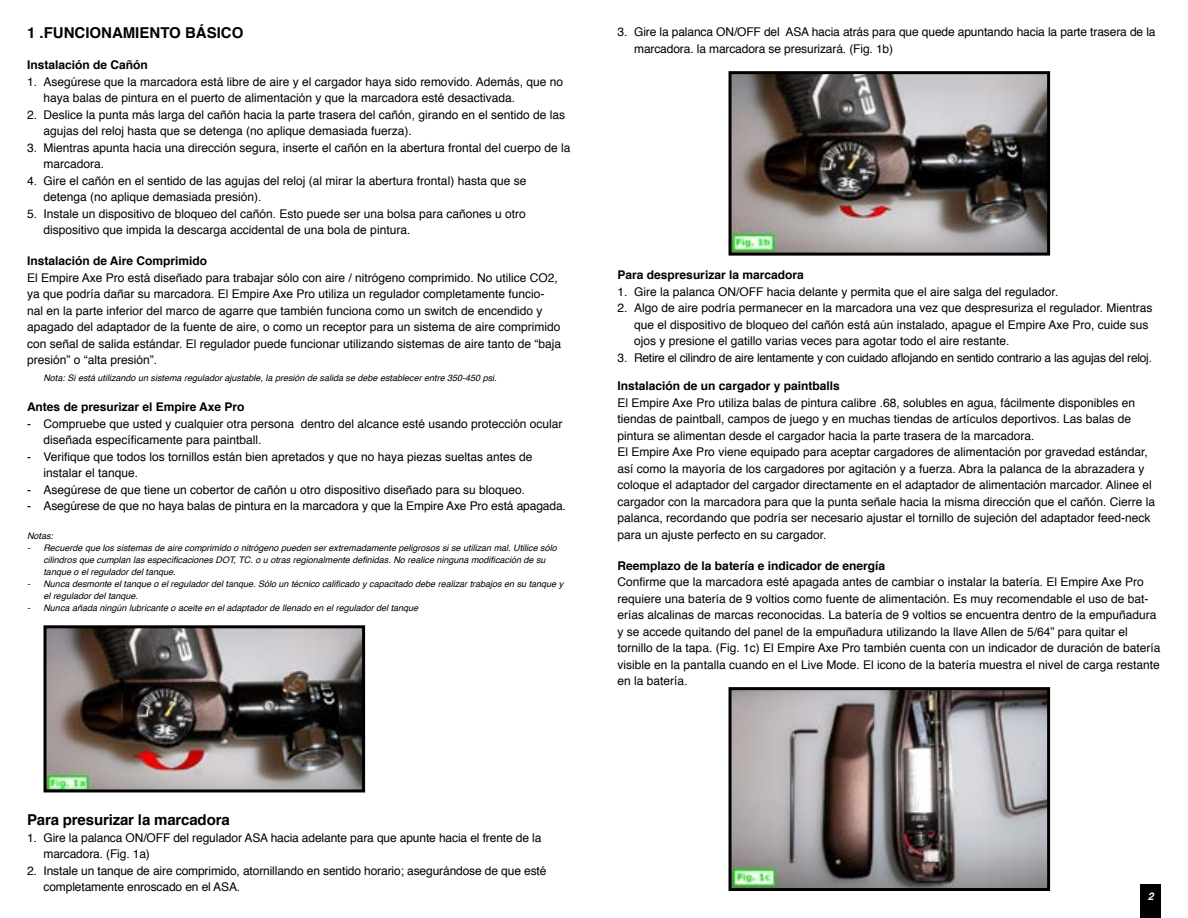
<style>
.page{position:relative;width:1188px;height:918px;background:#fff}
.page>*{position:absolute;margin:0;border:0;box-sizing:border-box;transform-origin:0 0}
.t1{font:700 15px "Helvetica";letter-spacing:-.01em;color:#000}
.t2{font:12px/16.5px "Helvetica";color:#000}
.t3{font:700 12px "Helvetica";color:#000}
.t4{font:12px "Helvetica";letter-spacing:-.02em;color:#000}
.t5{font:italic 700 10.5px "Helvetica";color:#fff}
.t6{font:italic 9px/12px "Helvetica";color:#000}
</style>
<div class="page">
<div style="left:1140px;top:885px;width:21px;height:33px;background:#000"></div>
<img style="left:48px;top:629px;width:313px;height:159px">
<div style="left:44px;top:625px;width:321px;height:167px;border:3px solid #000"></div>
<img style="left:733px;top:691px;width:313px;height:196px">
<div style="left:729px;top:687px;width:321px;height:204px;border:3px solid #000"></div>
<img style="left:733px;top:75px;width:313px;height:177px">
<div style="left:729px;top:71px;width:321px;height:185px;border:3px solid #000"></div>
<p class="t1" style="left:27px;top:21px;width:218px">1 .FUNCIONAMIENTO BÁSICO</p>
<p class="t3" style="left:27px;top:55px;width:122px">Instalación de Cañón</p>
<p class="t2" style="left:44px;top:74px;width:521px;text-indent:-16px">1. Asegúrese que la marcadora está libre de aire y el cargador haya sido removido. Además, que no haya balas de pintura en el puerto de alimentación y que la marcadora esté desactivada.</p>
<p class="t2" style="left:44px;top:107px;width:523px;text-indent:-16px">2. Deslice la punta más larga del cañón hacia la parte trasera del cañón, girando en el sentido de las agujas del reloj hasta que se detenga (no aplique demasiada fuerza).</p>
<p class="t2" style="left:44px;top:140px;width:528px;text-indent:-16px">3. Mientras apunta hacia una dirección segura, inserte el cañón en la abertura frontal del cuerpo de la marcadora.</p>
<p class="t2" style="left:44px;top:173px;width:484px;text-indent:-16px">4. Gire el cañón en el sentido de las agujas del reloj (al mirar la abertura frontal) hasta que se detenga (no aplique demasiada presión).</p>
<p class="t2" style="left:44px;top:206px;width:484px;text-indent:-16px">5. Instale un dispositivo de bloqueo del cañón. Esto puede ser una bolsa para cañones u otro dispositivo que impida la descarga accidental de una bola de pintura.</p>
<p class="t3" style="left:27px;top:251px;width:182px">Instalación de Aire Comprimido</p>
<p class="t2" style="left:27px;top:269px;width:536px">El Empire Axe Pro está diseñado para trabajar sólo con aire / nitrógeno comprimido. No utilice CO2, ya que podría dañar su marcadora. El Empire Axe Pro utiliza un regulador completamente funcio&shy;nal en la parte inferior del marco de agarre que también funciona como un switch de encendido y apagado del adaptador de la fuente de aire, o como un receptor para un sistema de aire comprimido con señal de salida estándar. El regulador puede funcionar utilizando sistemas de aire tanto de “baja presión” o “alta presión”.</p>
<p class="t6" style="left:43px;top:372px;width:455px">Nota: Si está utilizando un sistema regulador ajustable, la presión de salida se debe establecer entre 350-450 psi.</p>
<p class="t3" style="left:27px;top:398px;width:219px">Antes de presurizar el Empire Axe Pro</p>
<p class="t2" style="left:44px;top:416px;width:520px;text-indent:-16px">- Compruebe que usted y cualquier otra persona dentro del alcance esté usando protección ocular diseñada específicamente para paintball.</p>
<p class="t2" style="left:44px;top:449px;width:490px;text-indent:-16px">- Verifique que todos los tornillos están bien apretados y que no haya piezas sueltas antes de instalar el tanque.</p>
<p class="t2" style="left:27px;top:482px;width:500px">- Asegúrese de que tiene un cobertor de cañón u otro dispositivo diseñado para su bloqueo.</p>
<p class="t2" style="left:27px;top:498px;width:540px">- Asegúrese de que no haya balas de pintura en la marcadora y que la Empire Axe Pro está apagada.</p>
<p class="t6" style="left:27px;top:530px;width:28px">Notas:</p>
<p class="t6" style="left:43px;top:542px;width:515px;text-indent:-16px">- Recuerde que los sistemas de aire comprimido o nitrógeno pueden ser extremadamente peligrosos si se utilizan mal. Utilice sólo cilindros que cumplan las especificaciones DOT, TC. o u otras regionalmente definidas. No realice ninguna modificación de su tanque o el regulador del tanque.</p>
<p class="t6" style="left:43px;top:578px;width:521px;text-indent:-16px">- Nunca desmonte el tanque o el regulador del tanque. Sólo un técnico calificado y capacitado debe realizar trabajos en su tanque y el regulador del tanque.</p>
<p class="t6" style="left:27px;top:602px;width:393px">- Nunca añada ningún lubricante o aceite en el adaptador de llenado en el regulador del tanque</p>
<p class="t2" style="left:634px;top:24px;width:523px;text-indent:-16px">3. Gire la palanca ON/OFF del ASA hacia atrás para que quede apuntando hacia la parte trasera de la marcadora. la marcadora se presurizará. (Fig. 1b)</p>
<p class="t3" style="left:618px;top:265px;width:188px">Para despresurizar la marcadora</p>
<p class="t2" style="left:618px;top:283px;width:442px">1. Gire la palanca ON/OFF hacia delante y permita que el aire salga del regulador.</p>
<p class="t2" style="left:634px;top:300px;width:520px;text-indent:-16px">2. Algo de aire podría permanecer en la marcadora una vez que despresuriza el regulador. Mientras que el dispositivo de bloqueo del cañón está aún instalado, apague el Empire Axe Pro, cuide sus ojos y presione el gatillo varias veces para agotar todo el aire restante.</p>
<p class="t4" style="left:618px;top:348px;width:536px">3. Retire el cilindro de aire lentamente y con cuidado aflojando en sentido contrario a las agujas del reloj.</p>
<p class="t3" style="left:618px;top:376px;width:224px">Instalación de un cargador y paintballs</p>
<p class="t2" style="left:618px;top:395px;width:539px">El Empire Axe Pro utiliza balas de pintura calibre .68, solubles en agua, fácilmente disponibles en tiendas de paintball, campos de juego y en muchas tiendas de artículos deportivos. Las balas de pintura se alimentan desde el cargador hacia la parte trasera de la marcadora.<br>El Empire Axe Pro viene equipado para aceptar cargadores de alimentación por gravedad estándar, así como la mayoría de los cargadores por agitación y a fuerza. Abra la palanca de la abrazadera y coloque el adaptador del cargador directamente en el adaptador de alimentación marcador. Alinee el cargador con la marcadora para que la punta señale hacia la misma dirección que el cañón. Cierre la palanca, recordando que podría ser necesario ajustar el tornillo de sujeción del adaptador feed-neck para un ajuste perfecto en su cargador.</p>
<p class="t3" style="left:618px;top:556px;width:269px">Reemplazo de la batería e indicador de energía</p>
<p class="t2" style="left:618px;top:574px;width:544px">Confirme que la marcadora esté apagada antes de cambiar o instalar la batería. El Empire Axe Pro requiere una batería de 9 voltios como fuente de alimentación. Es muy recomendable el uso de bat&shy;erías alcalinas de marcas reconocidas. La batería de 9 voltios se encuentra dentro de la empuñadura y se accede quitando del panel de la empuñadura utilizando la llave Allen de 5/64” para quitar el tornillo de la tapa. (Fig. 1c) El Empire Axe Pro también cuenta con un indicador de duración de batería visible en la pantalla cuando en el Live Mode. El icono de la batería muestra el nivel de carga restante en la batería.</p>
<p class="t1" style="left:27px;top:808px;width:204px">Para presurizar la marcadora</p>
<p class="t2" style="left:44px;top:830px;width:499px;text-indent:-16px">1. Gire la palanca ON/OFF del regulador ASA hacia adelante para que apunte hacia el frente de la marcadora. (Fig. 1a)</p>
<p class="t2" style="left:44px;top:863px;width:504px;text-indent:-16px">2. Instale un tanque de aire comprimido, atornillando en sentido horario; asegurándose de que esté completamente enroscado en el ASA.</p>
<p class="t5" style="left:1148px;top:888px;width:7px">2</p>
</div>
